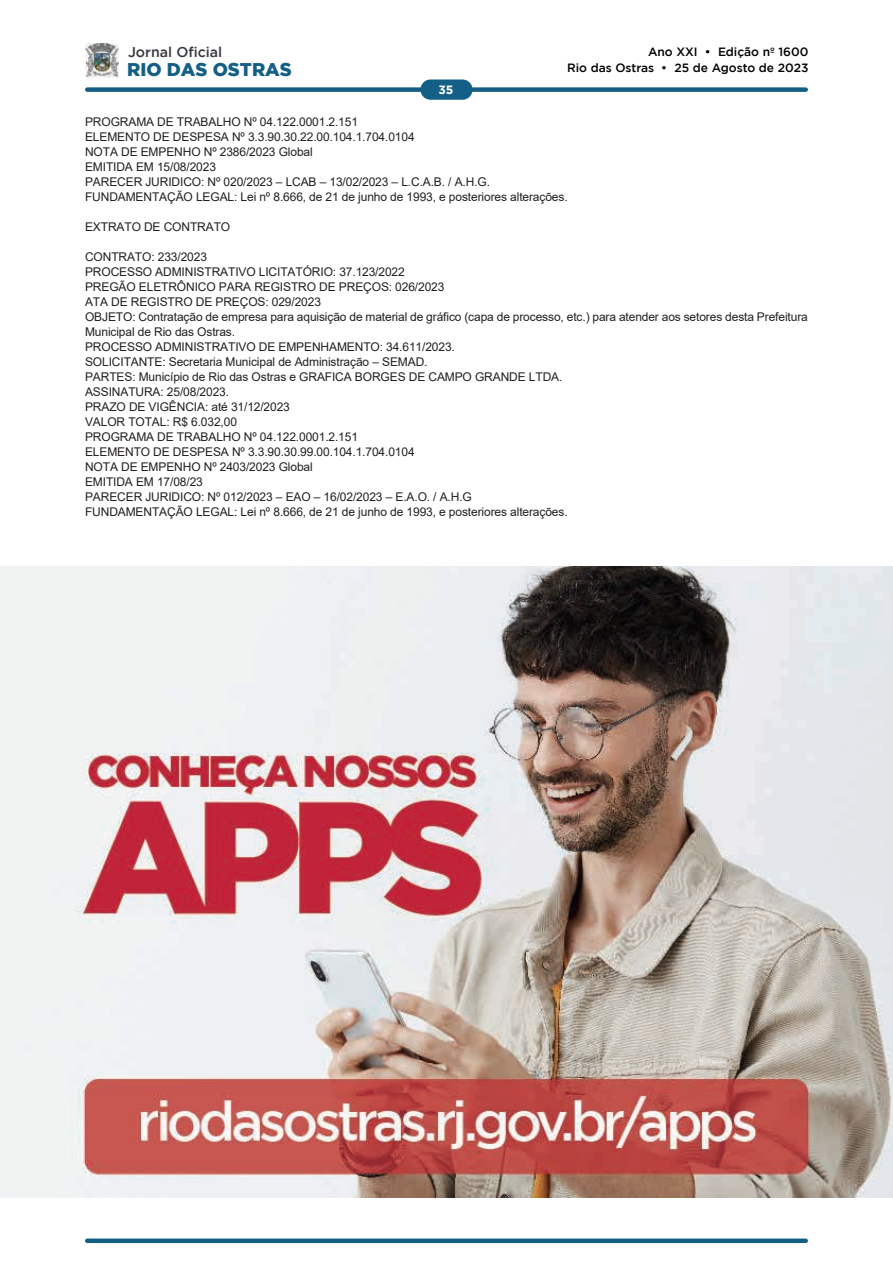
<style>
.page{position:relative;width:893px;height:1263px;background:#fff}
.page>*{position:absolute;margin:0;border:0;box-sizing:border-box;transform-origin:0 0}
.t1{font:900 18.45px "Gotham";color:#145f86}
.t2{font:500 14.1px "Gotham";color:#36393c}
.t3{font:12px/15px "Arial";letter-spacing:-.01em;color:#231f20}
.t4{font:500 12px/15.8px "Gotham";color:#000;text-align:right}
.t5{font:700 12px "Gotham";color:#fff}
</style>
<div class="page">
<div style="left:85px;top:87px;width:723px;height:5px;background:#145f86;border-radius:2px"></div>
<div style="left:420px;top:79px;width:52px;height:21px;background:#145f86;border-radius:10px"></div>
<img style="left:86px;top:44px;width:32px;height:34px">
<div style="left:85px;top:1238px;width:723px;height:5px;background:#145f86;border-radius:2px"></div>
<img style="left:0;top:566px;width:893px;height:631px">
<p class="t2" style="left:128px;top:44px;width:96px">Jornal Oficial</p>
<h1 class="t1" style="left:127px;top:59px;width:166px">RIO DAS OSTRAS</h1>
<p class="t5" style="left:438px;top:83px;width:17px">35</p>
<p class="t4" style="left:567px;top:44px;width:243px">Ano XXI • Edição nº 1600<br>Rio das Ostras • 25 de Agosto de 2023</p>
<p class="t3" style="left:85px;top:114px;width:484px">PROGRAMA DE TRABALHO Nº 04.122.0001.2.151<br>ELEMENTO DE DESPESA Nº 3.3.90.30.22.00.104.1.704.0104<br>NOTA DE EMPENHO Nº 2386/2023 Global<br>EMITIDA EM 15/08/2023<br>PARECER JURIDICO: Nº 020/2023 – LCAB – 13/02/2023 – L.C.A.B. / A.H.G.<br>FUNDAMENTAÇÃO LEGAL: Lei nº 8.666, de 21 de junho de 1993, e posteriores alterações.</p>
<p class="t3" style="left:85px;top:219px;width:147px">EXTRATO DE CONTRATO</p>
<p class="t3" style="left:85px;top:249px;width:724px">CONTRATO: 233/2023<br>PROCESSO ADMINISTRATIVO LICITATÓRIO: 37.123/2022<br>PREGÃO ELETRÔNICO PARA REGISTRO DE PREÇOS: 026/2023<br>ATA DE REGISTRO DE PREÇOS: 029/2023<br>OBJETO: Contratação de empresa para aquisição de material de gráfico (capa de processo, etc.) para atender aos setores desta Prefeitura Municipal de Rio das Ostras.<br>PROCESSO ADMINISTRATIVO DE EMPENHAMENTO: 34.611/2023.<br>SOLICITANTE: Secretaria Municipal de Administração – SEMAD.<br>PARTES: Município de Rio das Ostras e GRAFICA BORGES DE CAMPO GRANDE LTDA.<br>ASSINATURA: 25/08/2023.<br>PRAZO DE VIGÊNCIA: até 31/12/2023<br>VALOR TOTAL: R$ 6.032,00<br>PROGRAMA DE TRABALHO Nº 04.122.0001.2.151<br>ELEMENTO DE DESPESA Nº 3.3.90.30.99.00.104.1.704.0104<br>NOTA DE EMPENHO Nº 2403/2023 Global<br>EMITIDA EM 17/08/23<br>PARECER JURIDICO: Nº 012/2023 – EAO – 16/02/2023 – E.A.O. / A.H.G<br>FUNDAMENTAÇÃO LEGAL: Lei nº 8.666, de 21 de junho de 1993, e posteriores alterações.</p>
</div>
